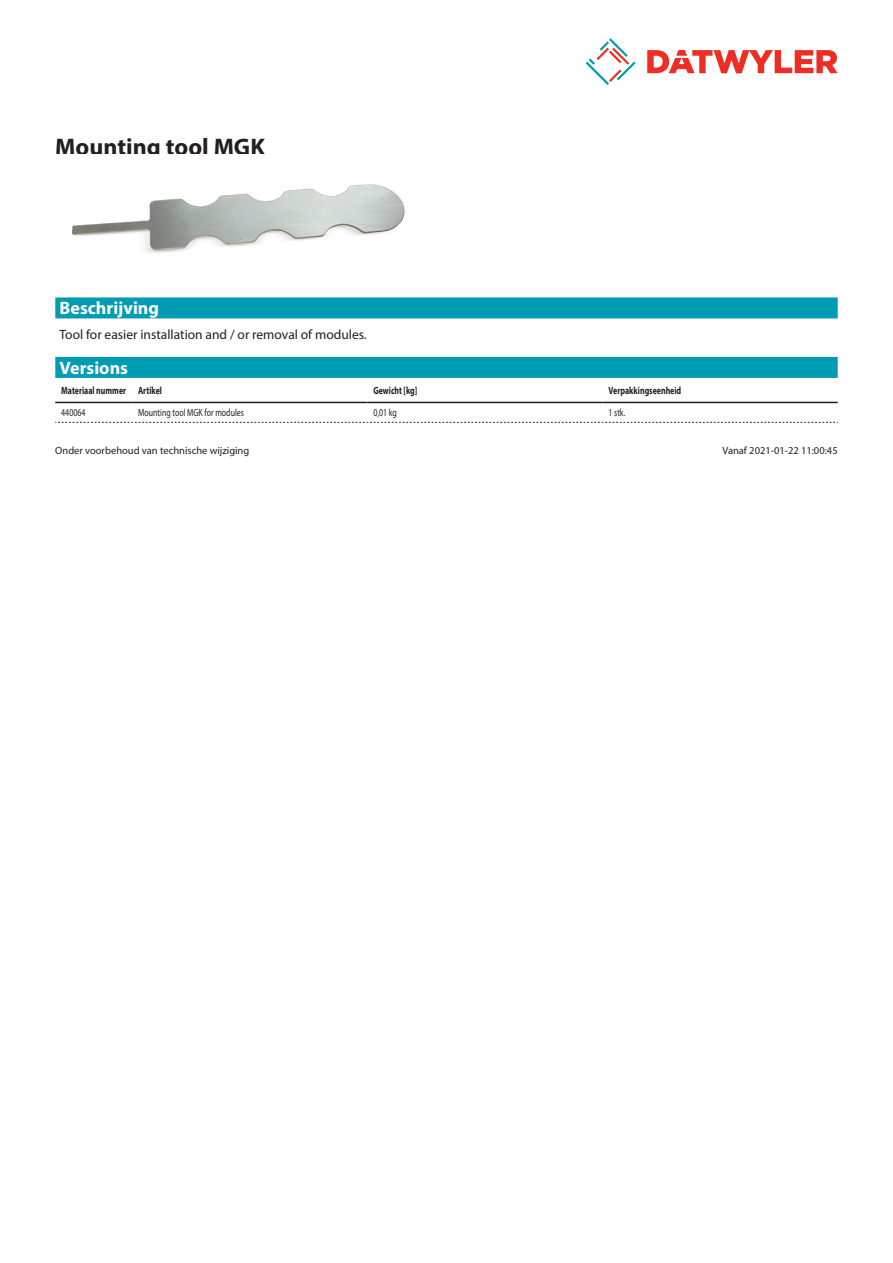
<style>
.page{position:relative;width:893px;height:1263px;background:#fff}
.page>*{position:absolute;margin:0;border:0;box-sizing:border-box;transform-origin:0 0}
.Product_Head{font:700 24px "Myriad Pro";color:#231f20}
.Standard_Head_Proper{font:700 18px "Myriad Pro";color:#fff}
.Standard_text{font:13.5px "Myriad Pro";color:#231f20}
.Footnote{font:10.5px "Myriad Pro";color:#231f20}
.myriadbold{font:700 10.5px "Myriad Pro";color:#231f20;scale:.75 1}
.myriadlight{font:10.5px "Myriad Pro";color:#231f20;scale:.75 1}
</style>
<div class="page">
<svg style="left:586px;top:38px;width:49px;height:47px"></svg>
<svg style="left:647px;top:50px;width:191px;height:23px"></svg>
<img style="left:71px;top:184px;width:334px;height:69px">
<div style="left:55px;top:357px;width:783px;height:21px;background:#009cb3"></div>
<hr style="left:55px;top:402px;width:77px;height:1px;background:#231f20">
<hr style="left:132px;top:402px;width:235px;height:1px;background:#231f20">
<hr style="left:367px;top:402px;width:235px;height:1px;background:#231f20">
<hr style="left:602px;top:402px;width:236px;height:1px;background:#231f20">
<svg style="left:55px;top:422px;width:783px;height:1px"></svg>
<div style="left:55px;top:297px;width:783px;height:21px;background:#009cb3"></div>
<p class="Product_Head" style="left:55px;top:131px;width:211px">Mounting tool MGK</p>
<p class="Standard_Head_Proper" style="left:60px;top:297px;width:101px">Beschrijving</p>
<p class="Standard_text" style="left:60px;top:326px;width:309px">Tool for easier installation and / or removal of modules.</p>
<p class="Standard_Head_Proper" style="left:60px;top:356px;width:70px">Versions</p>
<p class="myriadbold" style="left:61px;top:383px;width:88px">Materiaal nummer</p>
<p class="myriadbold" style="left:138px;top:383px;width:33px">Artikel</p>
<p class="myriadbold" style="left:373px;top:383px;width:60px">Gewicht [kg]</p>
<p class="myriadbold" style="left:608px;top:383px;width:98px">Verpakkingseenheid</p>
<p class="myriadlight" style="left:61px;top:406px;width:34px">440064</p>
<p class="myriadlight" style="left:138px;top:406px;width:142px">Mounting tool MGK for modules</p>
<p class="myriadlight" style="left:373px;top:406px;width:33px">0,01 kg</p>
<p class="myriadlight" style="left:608px;top:406px;width:24px">1 stk.</p>
<p class="Footnote" style="left:55px;top:444px;width:196px">Onder voorbehoud van technische wijziging</p>
<p class="Footnote" style="left:722px;top:444px;width:117px">Vanaf 2021-01-22 11:00:45</p>
</div>
